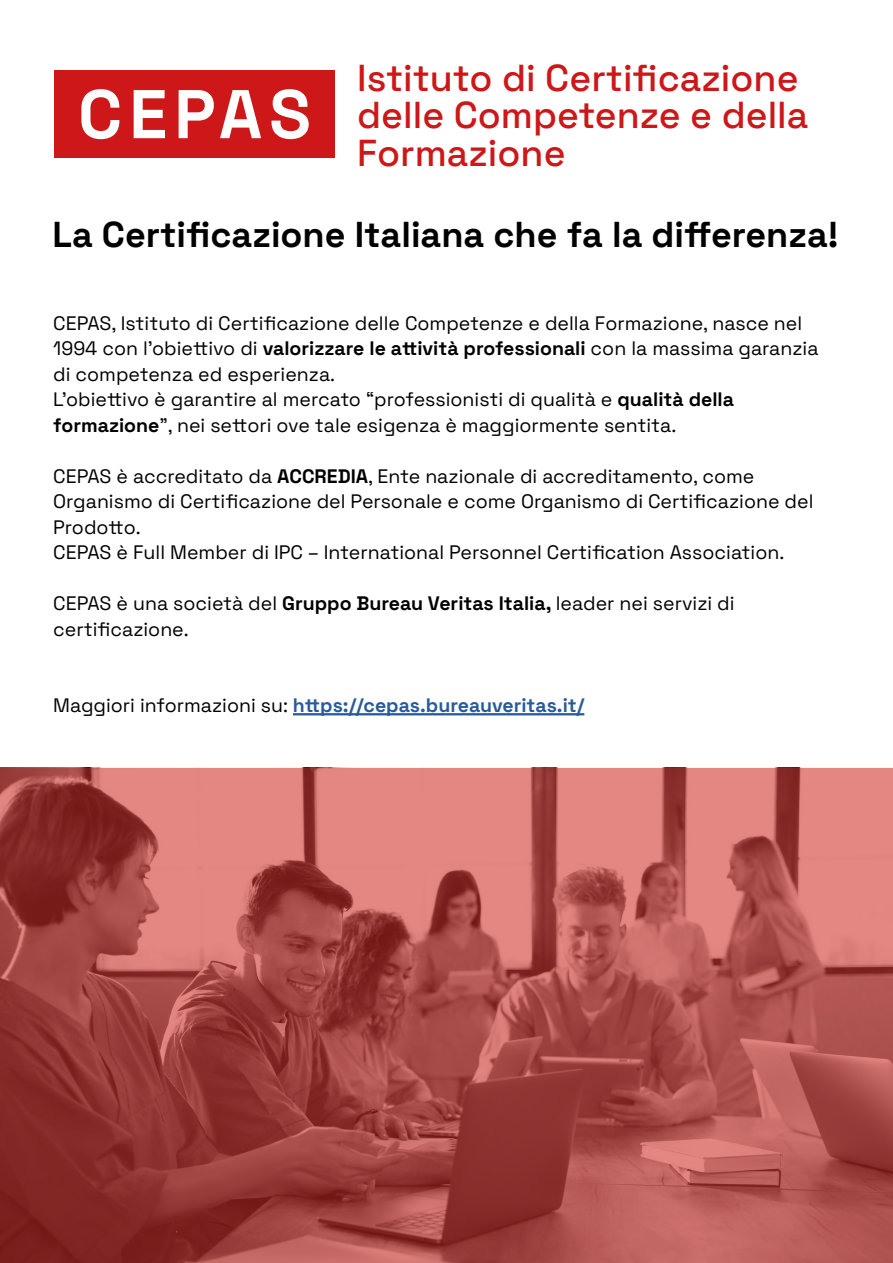
<style>
.page{position:relative;width:893px;height:1263px;background:#fff}
.page>*{position:absolute;margin:0;border:0;box-sizing:border-box;transform-origin:0 0}
.t1{font:300 68.7px "Space Grotesk";letter-spacing:.1em;color:#fff}
.t2{font:300 37.5px/37.5px "Space Grotesk";color:#cd1719}
.t3{font:300 36px "Space Grotesk";color:#000}
.t4{font:300 19.5px/25.5px "Space Grotesk";color:#000}
.t5{font:300 19.5px "Space Grotesk";color:#275b9b}
.s1{color:#000}
</style>
<div class="page">
<hr style="left:293px;top:713px;width:291px;height:2px;background:#275b9b">
<div style="left:54px;top:71px;width:281px;height:87px;background:#cd1719"></div>
<svg style="left:0;top:767px;width:893px;height:496px;background:#af5350"></svg>
<h1 class="t1" style="left:78px;top:64px;width:234px">CEPAS</h1>
<h2 class="t2" style="left:357px;top:57px;width:453px">Istituto di Certificazione delle Competenze e della<br>Formazione</h2>
<h3 class="t3" style="left:53px;top:208px;width:787px">La Certificazione Italiana che fa la differenza!</h3>
<p class="t4" style="left:53px;top:309px;width:767px">CEPAS, Istituto di Certificazione delle Competenze e della Formazione, nasce nel 1994 con l’obiettivo di valorizzare le attività professionali con la massima garanzia di competenza ed esperienza.<br>L’obiettivo è garantire al mercato “professionisti di qualità e qualità della formazione”, nei settori ove tale esigenza è maggiormente sentita.</p>
<p class="t4" style="left:53px;top:462px;width:762px">CEPAS è accreditato da ACCREDIA, Ente nazionale di accreditamento, come Organismo di Certificazione del Personale e come Organismo di Certificazione del Prodotto.<br>CEPAS è Full Member di IPC – International Personnel Certification Association.</p>
<p class="t4" style="left:53px;top:590px;width:683px">CEPAS è una società del Gruppo Bureau Veritas Italia, leader nei servizi di certificazione.</p>
<p class="t5" style="left:53px;top:691px;width:533px"><span class="s1">Maggiori informazioni su:</span> https://cepas.bureauveritas.it/</p>
</div>
